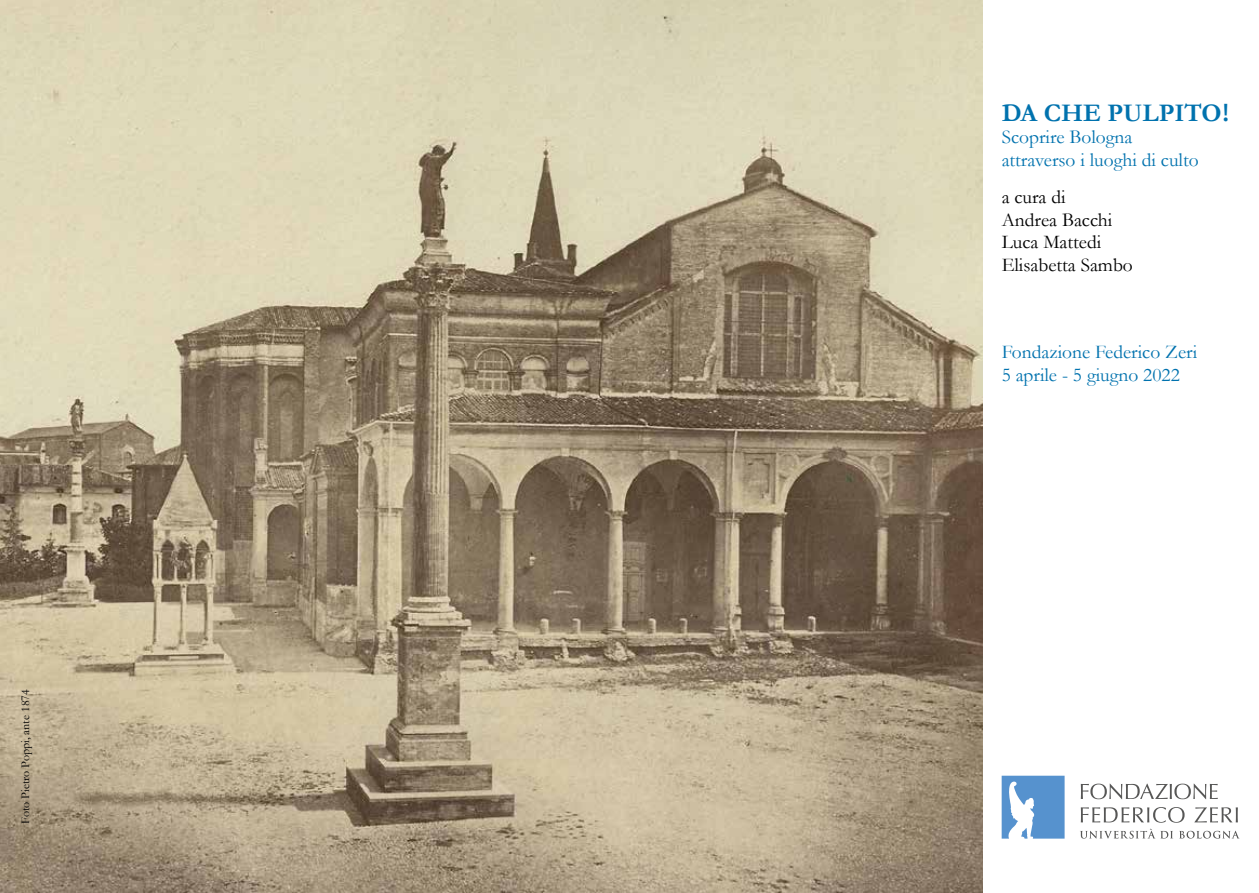
<style>
.page{position:relative;width:1259px;height:893px;background:#fff}
.page>*{position:absolute;margin:0;border:0;box-sizing:border-box;transform-origin:0 0}
.t1{font:700 25.5px "Garamond";color:#0072ae}
.t2{font:19.5px/22.5px "Garamond";color:#0072ae}
.t3{font:19.5px/22.5px "Garamond";color:#000}
.t4{font:12px "Garamond";color:#000}
.s1{font-family:"Source Sans Pro";font-weight:600}
</style>
<div class="page">
<img style="left:0;top:0;width:982px;height:893px">
<svg style="left:1001px;top:776px;width:63px;height:63px"></svg>
<svg style="left:1080px;top:784px;width:137px;height:15px"></svg>
<svg style="left:1080px;top:807px;width:104px;height:16px"></svg>
<svg style="left:1194px;top:807px;width:43px;height:15px"></svg>
<svg style="left:1080px;top:829px;width:93px;height:10px"></svg>
<svg style="left:1179px;top:831px;width:60px;height:8px"></svg>
<p class="t4" style="left:17px;top:824px;width:136px;rotate:-90deg">Foto Pietro Poppi, ante 1874</p>
<h1 class="t1" style="left:1001px;top:95px;width:230px">DA CHE PULPITO<span class="s1">!</span></h1>
<p class="t2" style="left:1001px;top:125px;width:198px">Scoprire Bologna attraverso i luoghi di culto</p>
<p class="t3" style="left:1001px;top:185px;width:133px">a cura di<br>Andrea Bacchi<br>Luca Mattedi<br>Elisabetta Sambo</p>
<p class="t2" style="left:1001px;top:340px;width:197px">Fondazione Federico Zeri<br>5 aprile - 5 giugno 2022</p>
</div>
